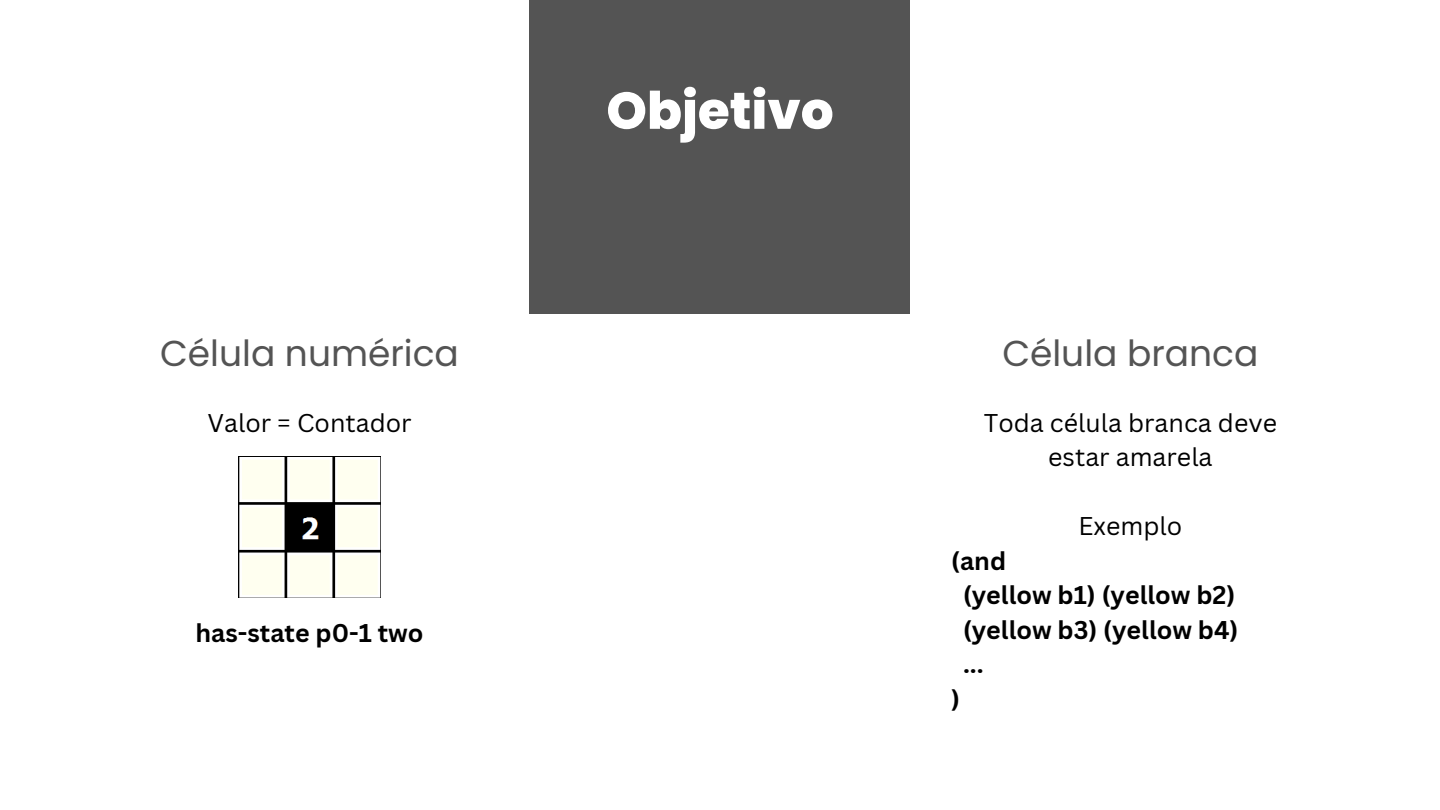
<style>
.page{position:relative;width:1440px;height:810px;background:#fff}
.page>*{position:absolute;margin:0;border:0;box-sizing:border-box;transform-origin:0 0}
.t1{font:800 51.6px "Poppins";color:#fff}
.t2{font:36px "Poppins";color:#545454}
.t3{font:700 25px "Canva Sans";color:#000}
.t4{font:25px/34.5px "Canva Sans";color:#000;text-align:center}
</style>
<div class="page">
<div style="left:530px;top:0;width:380px;height:314px;background:#545454"></div>
<img style="left:239px;top:457px;width:141px;height:141px">
<p class="t1" style="left:606px;top:75px;width:229px">Objetivo</p>
<p class="t2" style="left:160px;top:328px;width:300px">Célula numérica</p>
<h3 class="t2" style="left:1002px;top:328px;width:258px">Célula branca</h3>
<h1 class="t4" style="left:207px;top:405px;width:206px">Valor = Contador</h1>
<h2 class="t4" style="left:984px;top:405px;width:295px">Toda célula branca deve estar amarela</h2>
<p class="t3" style="left:195px;top:615px;width:230px">has-state p0-1 two</p>
<p class="t4" style="left:1079px;top:508px;width:105px">Exemplo</p>
<p class="t3" style="left:951px;top:543px;width:56px">(and</p>
<p class="t3" style="left:963px;top:578px;width:274px">(yellow b1) (yellow b2)</p>
<p class="t3" style="left:963px;top:612px;width:277px">(yellow b3) (yellow b4)</p>
<p class="t3" style="left:963px;top:647px;width:22px">...</p>
<p class="t3" style="left:951px;top:681px;width:10px">)</p>
</div>
